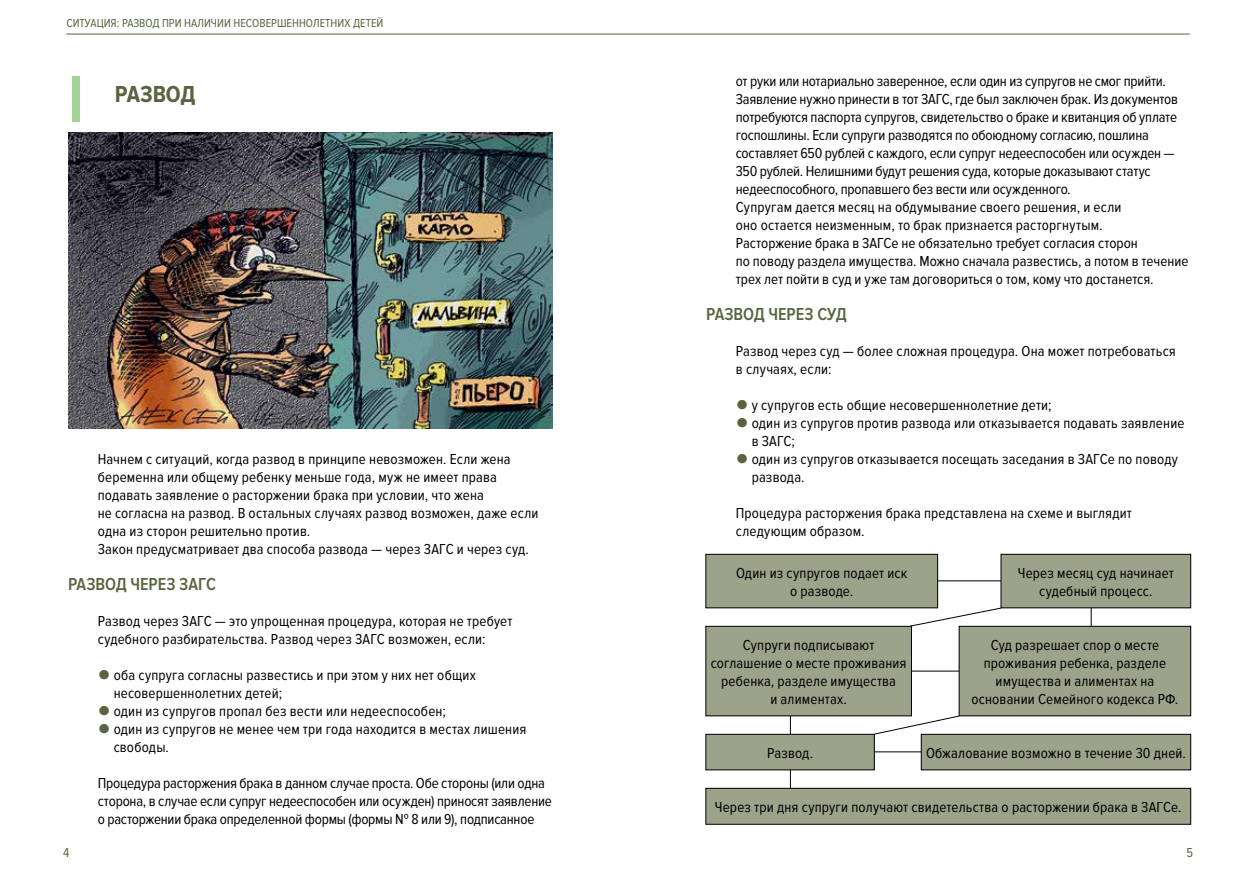
<style>
.page{position:relative;width:1259px;height:893px;background:#fff}
.page>*{position:absolute;margin:0;border:0;box-sizing:border-box;transform-origin:0 0}
.t1{font:600 67.5px "Proxima Nova Cond";color:#a3d397}
.t2{font:700 24px "Proxima Nova Cond";letter-spacing:-.005em;color:#586540}
.t3{font:600 18px "Proxima Nova Cond";letter-spacing:-.005em;color:#586540}
.t4{font:15px/18px "Proxima Nova Cond";letter-spacing:.01em;color:#000}
.t5{font:15px/18px "Proxima Nova Cond";letter-spacing:-.01em;color:#000}
.t6{font:15px/18px "Proxima Nova Cond";letter-spacing:-.015em;color:#000}
.t7{font:13.5px "Proxima Nova Cond";color:#586540}
.t8{font:12px "Proxima Nova Cond";color:#586540}
.s1{font-family:"PF Din Text Pro";color:#586540}
</style>
<div class="page">
<hr style="left:66px;top:34px;width:1123px;height:1px;background:#586540">
<img style="left:68px;top:133px;width:485px;height:295px">
<svg style="left:1091px;top:608px;width:1px;height:18px"></svg>
<hr style="left:790px;top:708px;width:1px;height:31px;background:#000">
<hr style="left:790px;top:765px;width:1px;height:31px;background:#000">
<svg style="left:910px;top:608px;width:91px;height:19px"></svg>
<hr style="left:869px;top:752px;width:73px;height:1px;background:#000">
<div style="left:706px;top:734px;width:168px;height:36px;background:#9da28b"></div>
<div style="left:705px;top:734px;width:169px;height:36px;border:1px solid #000"></div>
<div style="left:921px;top:734px;width:269px;height:36px;background:#9da28b"></div>
<div style="left:921px;top:734px;width:270px;height:36px;border:1px solid #000"></div>
<hr style="left:933px;top:581px;width:72px;height:1px;background:#000">
<div style="left:706px;top:554px;width:231px;height:54px;background:#9da28b"></div>
<div style="left:705px;top:554px;width:233px;height:54px;border:1px solid #000"></div>
<div style="left:1001px;top:554px;width:189px;height:54px;background:#9da28b"></div>
<div style="left:1000px;top:554px;width:191px;height:54px;border:1px solid #000"></div>
<hr style="left:901px;top:671px;width:73px;height:1px;background:#000">
<div style="left:706px;top:626px;width:205px;height:90px;background:#9da28b"></div>
<div style="left:705px;top:626px;width:206px;height:90px;border:1px solid #000"></div>
<div style="left:959px;top:626px;width:231px;height:90px;background:#9da28b"></div>
<div style="left:959px;top:626px;width:232px;height:90px;border:1px solid #000"></div>
<svg style="left:874px;top:715px;width:85px;height:20px"></svg>
<div style="left:706px;top:788px;width:484px;height:36px;background:#9da28b"></div>
<div style="left:705px;top:788px;width:486px;height:36px;border:1px solid #000"></div>
<p class="t8" style="left:66px;top:17px;width:318px">Ситуация: развод при наличии несовершеннолетних детей</p>
<h1 class="t1" style="left:68px;top:61px;width:18px">I</h1>
<h2 class="t2" style="left:115px;top:81px;width:82px">Развод</h2>
<p class="t4" style="left:98px;top:450px;width:442px">Начнем с ситуаций, когда развод в принципе невозможен. Если жена беременна или общему ребенку меньше года, муж не имеет права подавать заявление о расторжении брака при условии, что жена<br>не согласна на развод. В остальных случаях развод возможен, даже если одна из сторон решительно против.<br>Закон предусматривает два способа развода — через ЗАГС и через суд.</p>
<p class="t3" style="left:68px;top:574px;width:149px">Развод через ЗАГС</p>
<p class="t4" style="left:98px;top:612px;width:416px">Развод через ЗАГС — это упрощенная процедура, которая не требует судебного разбирательства. Развод через ЗАГС возможен, если:</p>
<p class="t4" style="left:114px;top:666px;width:363px;text-indent:-16px"><span class="s1">●</span> оба супруга согласны развестись и при этом у них нет общих несовершеннолетних детей;</p>
<p class="t4" style="left:98px;top:702px;width:349px"><span class="s1">●</span> один из супругов пропал без вести или недееспособен;</p>
<p class="t4" style="left:114px;top:720px;width:414px;text-indent:-16px"><span class="s1">●</span> один из супругов не менее чем три года находится в местах лишения свободы.</p>
<p class="t6" style="left:98px;top:774px;width:455px">Процедура расторжения брака в данном случае проста. Обе стороны (или одна сторона, в случае если супруг недееспособен или осужден) приносят заявление о расторжении брака определенной формы (формы № 8 или 9), подписанное</p>
<p class="t5" style="left:736px;top:72px;width:454px">от руки или нотариально заверенное, если один из супругов не смог прийти.<br>Заявление нужно принести в тот ЗАГС, где был заключен брак. Из документов потребуются паспорта супругов, свидетельство о браке и квитанция об уплате госпошлины. Если супруги разводятся по обоюдному согласию, пошлина составляет 650 рублей с каждого, если супруг недееспособен или осужден — 350 рублей. Нелишними будут решения суда, которые доказывают статус недееспособного, пропавшего без вести или осужденного.<br>Супругам дается месяц на обдумывание своего решения, и если<br>оно остается неизменным, то брак признается расторгнутым.<br>Расторжение брака в ЗАГСе не обязательно требует согласия сторон<br>по поводу раздела имущества. Можно сначала развестись, а потом в течение трех лет пойти в суд и уже там договориться о том, кому что достанется.</p>
<p class="t3" style="left:706px;top:304px;width:142px">Развод через суд</p>
<p class="t4" style="left:736px;top:342px;width:441px">Развод через суд — более сложная процедура. Она может потребоваться в случаях, если:</p>
<p class="t4" style="left:736px;top:396px;width:317px"><span class="s1">●</span> у супругов есть общие несовершеннолетние дети;</p>
<p class="t4" style="left:751px;top:414px;width:434px;text-indent:-16px"><span class="s1">●</span> один из супругов против развода или отказывается подавать заявление в ЗАГС;</p>
<p class="t4" style="left:751px;top:450px;width:428px;text-indent:-16px"><span class="s1">●</span> один из супругов отказывается посещать заседания в ЗАГСе по поводу развода.</p>
<p class="t4" style="left:736px;top:504px;width:398px">Процедура расторжения брака представлена на схеме и выглядит следующим образом.</p>
<p class="t4" style="left:736px;top:564px;width:173px;text-align:center">Один из супругов подает иск о разводе.</p>
<p class="t4" style="left:1017px;top:564px;width:158px;text-align:center">Через месяц суд начинает судебный процесс.</p>
<p class="t4" style="left:711px;top:636px;width:197px;text-align:center">Супруги подписывают соглашение о месте проживания ребенка, разделе имущества<br>и алиментах.</p>
<p class="t4" style="left:971px;top:636px;width:208px;text-align:center">Суд разрешает спор о месте проживания ребенка, разделе имущества и алиментах на основании Семейного кодекса РФ.</p>
<p class="t4" style="left:767px;top:744px;width:48px">Развод.</p>
<p class="t4" style="left:926px;top:744px;width:261px">Обжалование возможно в течение 30 дней.</p>
<p class="t4" style="left:715px;top:799px;width:468px">Через три дня супруги получают свидетельства о расторжении брака в ЗАГСе.</p>
<p class="t7" style="left:63px;top:845px;width:8px">4</p>
<p class="t7" style="left:1186px;top:845px;width:8px">5</p>
</div>
